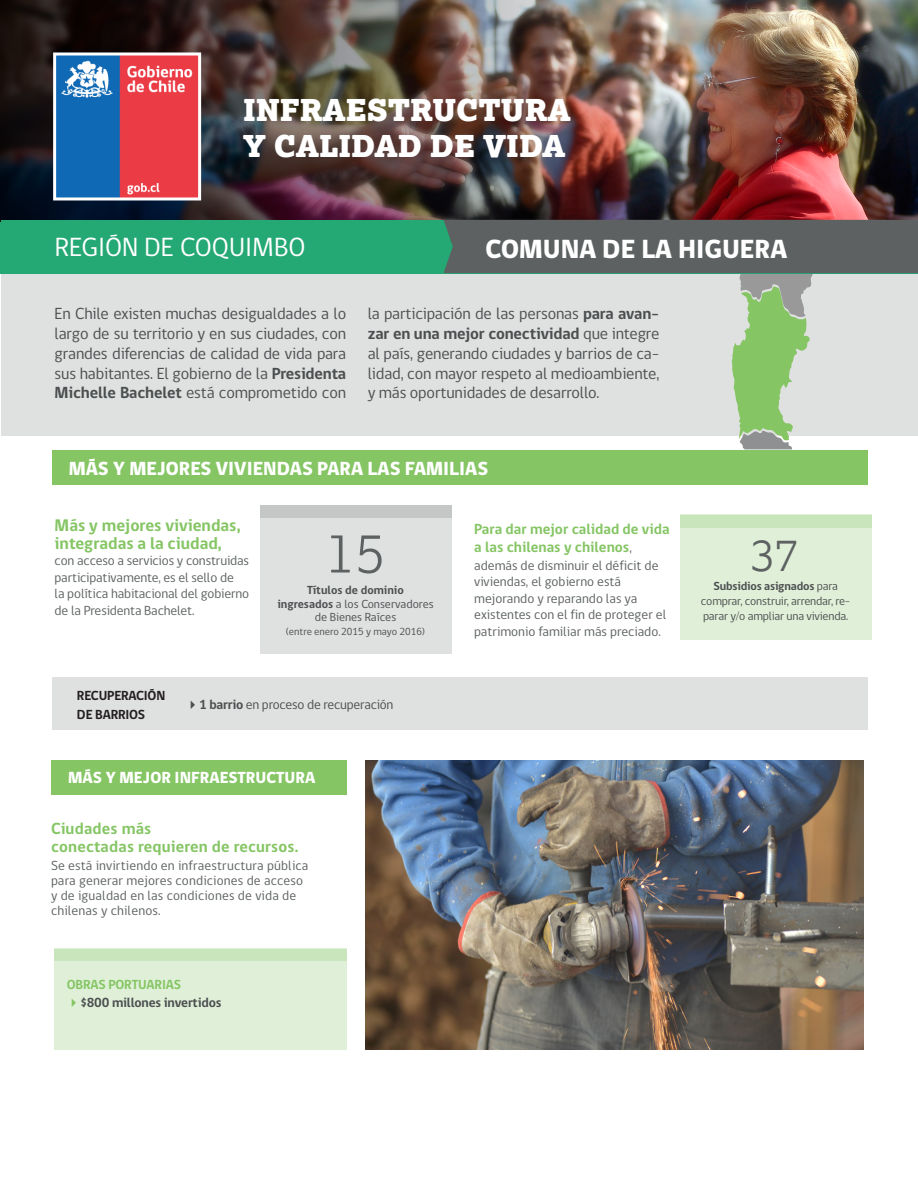
<style>
.page{position:relative;width:918px;height:1188px;background:#fff}
.page>*{position:absolute;margin:0;border:0;box-sizing:border-box;transform-origin:0 0}
.t1{font:300 55.5px "Lexia";color:#5d6161}
.t2{font:300 45px "Lexia";color:#5d6161}
.t3{font:900 30px "Lexia";color:#fff}
.t4{font:800 27px "gob CL";color:#fff}
.t5{font:27px "gob CL";color:#fff}
.t6{font:800 19.5px "gob CL";color:#fff}
.t7{font:700 17.25px/18px "gob CL";color:#85c564}
.t8{font:16.5px/19.8px "gob CL";letter-spacing:-.01em;color:#4c4f50;text-align:justify}
.parrafo_justificado{font:700 16.5px/18px "gob CL";letter-spacing:.01em;color:#85c564}
.t9{font:800 16.5px "gob CL";color:#fff}
.t10{font:700 15px/18px "gob CL";color:#85c564}
.parrafo_justificado-2{font:13.5px/16.5px "gob CL";color:#5d6161}
.t11{font:13.5px "gob CL";letter-spacing:-.015em;color:#4c4f50}
.t12{font:700 13.5px "gob CL";letter-spacing:-.015em;color:#4c4f50}
.t13{font:700 13.5px/19.4px "gob CL";letter-spacing:-.015em;color:#231f20}
.t14{font:700 13.5px "gob CL";letter-spacing:-.015em;color:#85c564}
.t15{font:12px/13.5px "gob CL";letter-spacing:-.015em;color:#4c4f50;text-align:center}
.t16{font:10.5px "gob CL";color:#4c4f50}
.s1{font-weight:700}
.s2{font-weight:400;font-size:13.5px;color:#5d6161}
.s3{color:#85c564}
</style>
<div class="page">
<div style="left:680px;top:515px;width:191px;height:125px;background:#e0f0d8"></div>
<div style="left:680px;top:515px;width:191px;height:12px;background:#c9e5bb"></div>
<img style="left:654px;top:0;width:264px;height:220px">
<div style="left:1px;top:274px;width:917px;height:161px;background:#dfe0e0"></div>
<div style="left:52px;top:451px;width:816px;height:34px;background:#85c564"></div>
<div style="left:260px;top:505px;width:191px;height:149px;background:#dfe0e0"></div>
<div style="left:260px;top:505px;width:191px;height:13px;background:#c5c7c7"></div>
<img style="left:1px;top:0;width:653px;height:220px">
<img style="left:57px;top:56px;width:140px;height:140px">
<div style="left:53px;top:52px;width:148px;height:148px;border:3px solid #fff"></div>
<div style="left:1px;top:220px;width:489px;height:53px;background:#24a874"></div>
<svg style="left:444px;top:220px;width:474px;height:229px"></svg>
<div style="left:54px;top:949px;width:292px;height:100px;background:#e0f0d8"></div>
<div style="left:54px;top:949px;width:292px;height:12px;background:#c9e5bb"></div>
<div style="left:51px;top:760px;width:295px;height:34px;background:#85c564"></div>
<img style="left:365px;top:760px;width:499px;height:289px">
<div style="left:52px;top:677px;width:815px;height:53px;background:#dfe0e0"></div>
<p class="t3" style="left:243px;top:90px;width:329px">INFRAESTRUCTURA</p>
<p class="t3" style="left:243px;top:126px;width:324px">Y CALIDAD DE VIDA</p>
<p class="t5" style="left:55px;top:229px;width:252px">REGIÓN DE COQUIMBO</p>
<p class="t4" style="left:485px;top:230px;width:303px">COMUNA DE LA HIGUERA</p>
<p class="t8" style="left:55px;top:304px;width:293px">En Chile existen muchas desigualdades a lo largo de su territorio y en sus ciudades, con grandes diferencias de calidad de vida para sus habitantes. El gobierno de la <span class="s1">Presidenta Michelle Bachelet</span> está comprometido con</p>
<p class="t8" style="left:368px;top:304px;width:293px">la participación de las personas <span class="s1">para avan&shy;zar en una mejor conectividad</span> que integre al país, generando ciudades y barrios de ca&shy;lidad, con mayor respeto al medioambiente, y más oportunidades de desarrollo.</p>
<p class="t6" style="left:69px;top:455px;width:421px">MÁS Y MEJORES VIVIENDAS PARA LAS FAMILIAS</p>
<p class="t7" style="left:55px;top:516px;width:187px">Más y mejores viviendas, integradas a la ciudad,</p>
<p class="parrafo_justificado-2" style="left:55px;top:553px;width:196px">con acceso a servicios y construidas participativamente, es el sello de<br>la política habitacional del gobierno de la Presidenta Bachelet.</p>
<p class="t10" style="left:474px;top:520px;width:197px">Para dar mejor calidad de vida a las chilenas y chilenos<span class="s2">,</span></p>
<p class="parrafo_justificado-2" style="left:474px;top:557px;width:194px">además de disminuir el déficit de viviendas, el gobierno está mejorando y reparando las ya existentes con el fin de proteger el patrimonio familiar más preciado.</p>
<p class="t1" style="left:325px;top:517px;width:62px">15</p>
<p class="t2" style="left:751px;top:526px;width:49px">37</p>
<p class="t15" style="left:701px;top:579px;width:151px;line-height:15px"><span class="s1">Subsidios asignados</span> para comprar, construir, arrendar, re&shy;parar y/o ampliar una vivienda.</p>
<p class="t15" style="left:277px;top:584px;width:158px"><span class="s1">Títulos de dominio<br>ingresados</span> a los Conservadores de Bienes Raíces</p>
<p class="t16" style="left:286px;top:624px;width:141px">(entre enero 2015 y mayo 2016)</p>
<p class="t13" style="left:77px;top:686px;width:90px">RECUPERACIÓN<br>DE BARRIOS</p>
<p class="t11" style="left:186px;top:695px;width:209px">✔<span class="s1">1 barrio</span> en proceso de recuperación</p>
<p class="t9" style="left:68px;top:767px;width:249px">MÁS Y MEJOR INFRAESTRUCTURA</p>
<p class="parrafo_justificado" style="left:51px;top:820px;width:249px">Ciudades más<br>conectadas requieren de recursos.</p>
<p class="parrafo_justificado-2" style="left:51px;top:859px;width:259px;line-height:15px">Se está invirtiendo en infraestructura pública para generar mejores condiciones de acceso y de igualdad en las condiciones de vida de chilenas y chilenos.</p>
<p class="t14" style="left:67px;top:976px;width:116px">OBRAS PORTUARIAS</p>
<p class="t12" style="left:67px;top:994px;width:156px"><span class="s3">✔</span>$800 millones invertidos</p>
</div>
